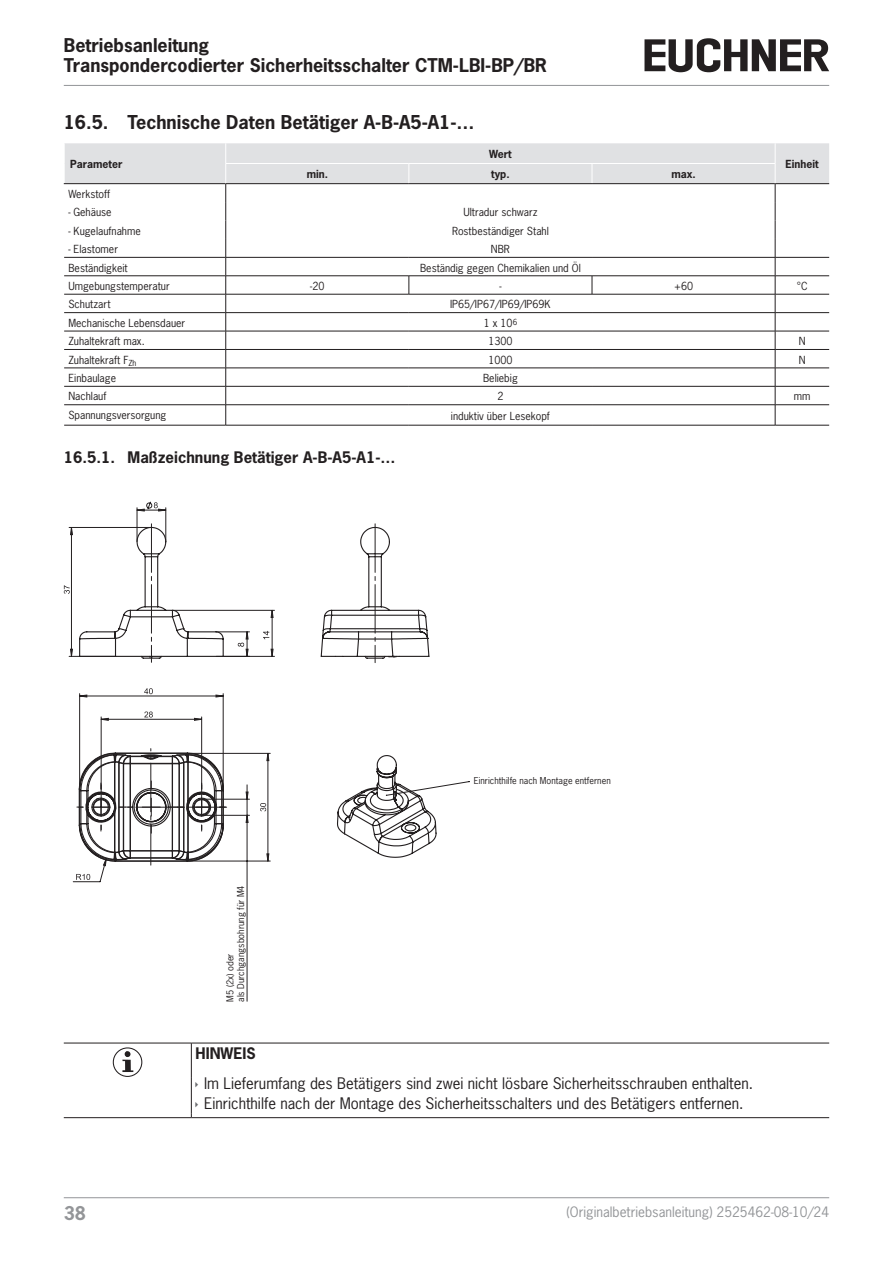
<style>
.page{position:relative;width:893px;height:1263px;background:#fff}
.page>*{position:absolute;margin:0;border:0;box-sizing:border-box;transform-origin:0 0}
.t1{font:700 18px "News Gothic Std";color:#231f20}
.t2{font:700 17.85px/20.2px "News Gothic Std";color:#231f20}
.t3{font:700 17.85px "News Gothic Std";color:#939598}
.t4{font:15px "News Gothic Std";color:#231f20}
.signalword{font:700 15px "News Gothic Std";color:#231f20}
.t5{font:13.5px "News Gothic Std";color:#939598}
.tablebodyleft{font:10.5px "News Gothic Std";color:#231f20}
.tablebodycentred{font:10.5px "News Gothic Std";color:#231f20}
.tableheadcentered{font:700 10.5px "News Gothic Std";color:#231f20}
.tableheadleft{font:700 10.5px "News Gothic Std";color:#231f20}
.beschriftung{font:9px "News Gothic Std";color:#231f20}
</style>
<div class="page">
<hr style="left:64px;top:85px;width:765px;height:1px;background:#939598">
<hr style="left:64px;top:1197px;width:765px;height:1px;background:#939598">
<svg style="left:644px;top:38px;width:185px;height:34px"></svg>
<hr style="left:64px;top:425px;width:162px;height:1px;background:#231f20">
<hr style="left:226px;top:425px;width:183px;height:1px;background:#231f20">
<hr style="left:409px;top:425px;width:183px;height:1px;background:#231f20">
<hr style="left:592px;top:425px;width:183px;height:1px;background:#231f20">
<hr style="left:775px;top:425px;width:54px;height:1px;background:#231f20">
<svg style="left:64px;top:143px;width:765px;height:282px"></svg>
<hr style="left:225px;top:163px;width:184px;height:1px;background:#fff">
<hr style="left:409px;top:163px;width:183px;height:1px;background:#fff">
<hr style="left:592px;top:163px;width:183px;height:1px;background:#fff">
<svg style="left:274px;top:526px;width:163px;height:332px"></svg>
<hr style="left:247px;top:815px;width:1px;height:186px;background:#231f20">
<svg style="left:64px;top:501px;width:210px;height:381px"></svg>
<hr style="left:64px;top:1043px;width:127px;height:1px;background:#231f20">
<hr style="left:191px;top:1043px;width:638px;height:1px;background:#231f20">
<hr style="left:191px;top:1043px;width:1px;height:34px;background:#231f20">
<hr style="left:64px;top:1117px;width:127px;height:1px;background:#231f20">
<hr style="left:191px;top:1117px;width:638px;height:1px;background:#231f20">
<svg style="left:113px;top:1047px;width:29px;height:30px"></svg>
<svg style="left:122px;top:1051px;width:11px;height:21px"></svg>
<svg style="left:191px;top:1077px;width:1px;height:40px"></svg>
<h2 class="t2" style="left:64px;top:34px;width:485px">Betriebsanleitung<br>Transpondercodierter Sicherheitsschalter CTM-LBI-BP/BR</h2>
<p class="t1" style="left:64px;top:110px;width:412px">16.5. Technische Daten Betätiger A-B-A5-A1-…</p>
<p class="tableheadleft" style="left:70px;top:157px;width:54px">Parameter</p>
<p class="tableheadcentered" style="left:489px;top:147px;width:24px">Wert</p>
<p class="tableheadcentered" style="left:307px;top:167px;width:23px">min.</p>
<p class="tableheadcentered" style="left:491px;top:167px;width:20px">typ.</p>
<p class="tableheadcentered" style="left:671px;top:167px;width:26px">max.</p>
<p class="tableheadcentered" style="left:786px;top:157px;width:35px">Einheit</p>
<p class="tablebodyleft" style="left:68px;top:187px;width:43px">Werkstoff</p>
<p class="tablebodyleft" style="left:68px;top:206px;width:45px">- Gehäuse</p>
<p class="tablebodycentred" style="left:463px;top:206px;width:76px">Ultradur schwarz</p>
<p class="tablebodyleft" style="left:68px;top:224px;width:74px">- Kugelaufnahme</p>
<p class="tablebodycentred" style="left:452px;top:224px;width:98px">Rostbeständiger Stahl</p>
<p class="tablebodyleft" style="left:68px;top:242px;width:51px">- Elastomer</p>
<p class="tablebodycentred" style="left:491px;top:242px;width:21px">NBR</p>
<p class="tablebodyleft" style="left:68px;top:261px;width:61px">Beständigkeit</p>
<p class="tablebodycentred" style="left:420px;top:261px;width:162px">Beständig gegen Chemikalien und Öl</p>
<p class="tablebodyleft" style="left:68px;top:279px;width:103px">Umgebungstemperatur</p>
<p class="tablebodycentred" style="left:310px;top:279px;width:16px">-20</p>
<p class="tablebodycentred" style="left:499px;top:279px;width:4px">-</p>
<p class="tablebodycentred" style="left:674px;top:279px;width:21px">+60</p>
<p class="tablebodycentred" style="left:797px;top:279px;width:12px">°C</p>
<p class="tablebodyleft" style="left:68px;top:298px;width:44px">Schutzart</p>
<p class="tablebodycentred" style="left:450px;top:298px;width:102px">IP65/IP67/IP69/IP69K</p>
<p class="tablebodyleft" style="left:68px;top:316px;width:118px">Mechanische Lebensdauer</p>
<p class="tablebodycentred" style="left:484px;top:316px;width:35px">1 x 10<sup>6</sup></p>
<p class="tablebodyleft" style="left:68px;top:334px;width:78px">Zuhaltekraft max.</p>
<p class="tablebodycentred" style="left:488px;top:334px;width:26px">1300</p>
<p class="tablebodycentred" style="left:799px;top:334px;width:8px">N</p>
<p class="tablebodyleft" style="left:68px;top:353px;width:70px">Zuhaltekraft F<sub>Zh</sub></p>
<p class="tablebodycentred" style="left:488px;top:353px;width:26px">1000</p>
<p class="tablebodycentred" style="left:799px;top:353px;width:8px">N</p>
<p class="tablebodyleft" style="left:68px;top:371px;width:49px">Einbaulage</p>
<p class="tablebodycentred" style="left:483px;top:371px;width:36px">Beliebig</p>
<p class="tablebodyleft" style="left:68px;top:390px;width:40px">Nachlauf</p>
<p class="tablebodycentred" style="left:497px;top:390px;width:8px">2</p>
<p class="tablebodycentred" style="left:794px;top:390px;width:18px">mm</p>
<p class="tablebodyleft" style="left:68px;top:408px;width:99px">Spannungsversorgung</p>
<p class="tablebodycentred" style="left:451px;top:409px;width:101px">induktiv über Lesekopf</p>
<p class="signalword" style="left:64px;top:447px;width:333px">16.5.1. Maßzeichnung Betätiger A-B-A5-A1-…</p>
<p class="beschriftung" style="left:235px;top:1002px;width:118px;rotate:-90deg">als Durchgangsbohrung für M4</p>
<p class="beschriftung" style="left:224px;top:1002px;width:50px;rotate:-90deg">M5 (2x) oder</p>
<p class="beschriftung" style="left:474px;top:774px;width:139px">Einrichthilfe nach Montage entfernen</p>
<p class="signalword" style="left:196px;top:1043px;width:62px">HINWEIS</p>
<p class="t4" style="left:204px;top:1073px;width:551px">Im Lieferumfang des Betätigers sind zwei nicht lösbare Sicherheitsschrauben enthalten.</p>
<p class="t4" style="left:204px;top:1093px;width:541px">Einrichthilfe nach der Montage des Sicherheitsschalters und des Betätigers entfernen.</p>
<h2 class="t3" style="left:64px;top:1201px;width:24px">38</h2>
<p class="t5" style="left:566px;top:1203px;width:264px">(Originalbetriebsanleitung) 2525462-08-10/24</p>
</div>
